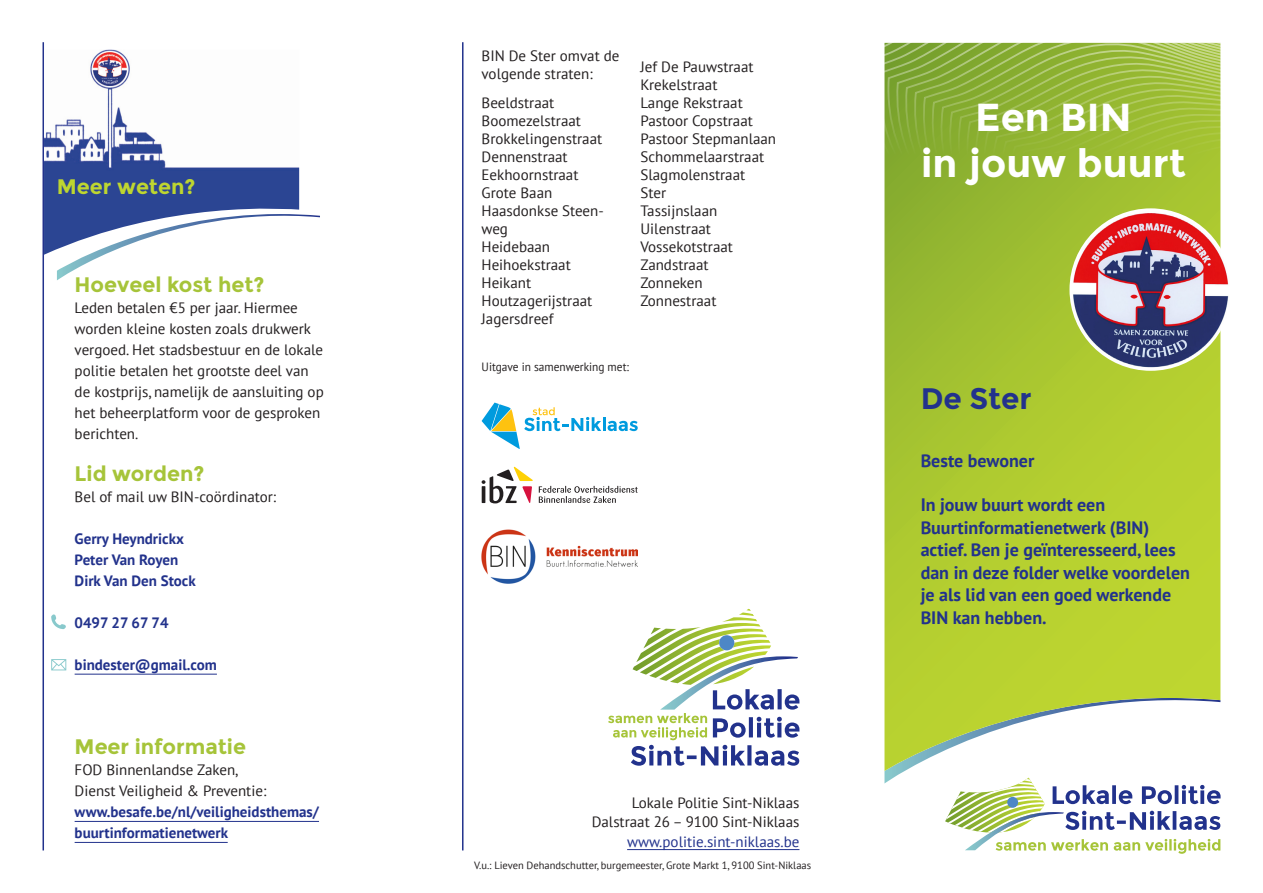
<style>
.page{position:relative;width:1263px;height:893px;background:#fff}
.page>*{position:absolute;margin:0;border:0;box-sizing:border-box;transform-origin:0 0}
.t1{font:700 39px "Montserrat";color:#fff}
.t2{font:700 29.7px "Montserrat";color:#22328c}
.t3{font:700 21px "Montserrat";color:#a6c439}
.t4{font:700 21px "Montserrat";color:#bed630}
.t5{font:700 18px/22.5px "PT Sans";color:#22328c}
.SN_BODY{font:15px/21px "PT Sans";color:#231f20}
.t6{font:700 15px/21px "PT Sans";color:#22328c}
.SN_BODY-2{font:15px "PT Sans";color:#22328c}
.SN_BODY-3{font:12px "PT Sans";color:#231f20;scale:.95 1}
.SN_BODY-4{font:10.5px "PT Sans";color:#231f20}
</style>
<div class="page">
<svg style="left:884px;top:156px;width:336px;height:529px;background:#acc831"></svg>
<svg style="left:884px;top:43px;width:336px;height:113px;background:#94b63c"></svg>
<svg style="left:884px;top:685px;width:336px;height:169px"></svg>
<img style="left:1069px;top:208px;width:163px;height:163px;border-radius:81px">
<hr style="left:43px;top:42px;width:1px;height:808px;background:#22328c">
<hr style="left:462px;top:42px;width:1px;height:808px;background:#22328c">
<img style="left:44px;top:49px;width:255px;height:206px">
<svg style="left:57px;top:204px;width:263px;height:76px"></svg>
<svg style="left:608px;top:608px;width:191px;height:158px"></svg>
<hr style="left:627px;top:849px;width:172px;height:1px;background:#22328c">
<svg style="left:482px;top:403px;width:156px;height:46px"></svg>
<svg style="left:482px;top:467px;width:156px;height:36px"></svg>
<img style="left:482px;top:529px;width:156px;height:55px">
<hr style="left:75px;top:674px;width:142px;height:1px;background:#22328c">
<hr style="left:75px;top:821px;width:244px;height:1px;background:#22328c">
<hr style="left:75px;top:842px;width:153px;height:1px;background:#22328c">
<svg style="left:51px;top:614px;width:15px;height:15px"></svg>
<svg style="left:51px;top:659px;width:15px;height:11px"></svg>
<p class="t4" style="left:57px;top:174px;width:140px">Meer weten?</p>
<p class="t3" style="left:75px;top:272px;width:191px">Hoeveel kost het?</p>
<p class="SN_BODY" style="left:75px;top:296px;width:251px">Leden betalen €5 per jaar. Hiermee worden kleine kosten zoals drukwerk vergoed. Het stadsbestuur en de lokale politie betalen het grootste deel van de kostprijs, namelijk de aansluiting op het beheerplatform voor de gesproken berichten.</p>
<p class="t3" style="left:75px;top:461px;width:131px">Lid worden?</p>
<p class="SN_BODY" style="left:75px;top:485px;width:203px">Bel of mail uw BIN-coördinator:</p>
<p class="t6" style="left:75px;top:528px;width:111px">Gerry Heyndrickx</p>
<p class="t6" style="left:75px;top:549px;width:105px">Peter Van Royen</p>
<p class="t6" style="left:75px;top:570px;width:123px">Dirk Van Den Stock</p>
<p class="t6" style="left:75px;top:612px;width:96px">0497 27 67 74</p>
<p class="t6" style="left:75px;top:654px;width:144px">bindester@gmail.com</p>
<p class="t3" style="left:75px;top:734px;width:173px">Meer informatie</p>
<p class="SN_BODY" style="left:75px;top:759px;width:193px">FOD Binnenlandse Zaken,<br>Dienst Veiligheid &amp; Preventie:</p>
<p class="t6" style="left:75px;top:801px;width:246px">www.besafe.be/nl/veiligheidsthemas/ buurtinformatienetwerk</p>
<p class="SN_BODY" style="left:482px;top:47px;width:139px;line-height:18px">BIN De Ster omvat de volgende straten:</p>
<p class="SN_BODY" style="left:482px;top:92px;width:74px">Beeldstraat</p>
<p class="SN_BODY" style="left:482px;top:110px;width:101px">Boomezelstraat</p>
<p class="SN_BODY" style="left:482px;top:128px;width:122px">Brokkelingenstraat</p>
<p class="SN_BODY" style="left:482px;top:146px;width:88px">Dennenstraat</p>
<p class="SN_BODY" style="left:482px;top:164px;width:98px">Eekhoornstraat</p>
<p class="SN_BODY" style="left:482px;top:182px;width:72px">Grote Baan</p>
<p class="SN_BODY" style="left:482px;top:201px;width:124px;line-height:18px">Haasdonkse Steen&shy;weg</p>
<p class="SN_BODY" style="left:482px;top:236px;width:70px">Heidebaan</p>
<p class="SN_BODY" style="left:482px;top:254px;width:91px">Heihoekstraat</p>
<p class="SN_BODY" style="left:482px;top:272px;width:51px">Heikant</p>
<p class="SN_BODY" style="left:482px;top:290px;width:112px">Houtzagerijstraat</p>
<p class="SN_BODY" style="left:482px;top:308px;width:73px">Jagersdreef</p>
<p class="SN_BODY" style="left:640px;top:56px;width:115px">Jef De Pauwstraat</p>
<p class="SN_BODY" style="left:640px;top:74px;width:78px">Krekelstraat</p>
<p class="SN_BODY" style="left:640px;top:92px;width:104px">Lange Rekstraat</p>
<p class="SN_BODY" style="left:640px;top:110px;width:114px">Pastoor Copstraat</p>
<p class="SN_BODY" style="left:640px;top:128px;width:137px">Pastoor Stepmanlaan</p>
<p class="SN_BODY" style="left:640px;top:146px;width:125px">Schommelaarstraat</p>
<p class="SN_BODY" style="left:640px;top:164px;width:106px">Slagmolenstraat</p>
<p class="SN_BODY" style="left:640px;top:182px;width:27px">Ster</p>
<p class="SN_BODY" style="left:640px;top:200px;width:78px">Tassijnslaan</p>
<p class="SN_BODY" style="left:640px;top:218px;width:72px">Uilenstraat</p>
<p class="SN_BODY" style="left:640px;top:236px;width:94px">Vossekotstraat</p>
<p class="SN_BODY" style="left:640px;top:254px;width:70px">Zandstraat</p>
<p class="SN_BODY" style="left:640px;top:272px;width:64px">Zonneken</p>
<p class="SN_BODY" style="left:640px;top:290px;width:77px">Zonnestraat</p>
<p class="SN_BODY-3" style="left:482px;top:359px;width:157px">Uitgave in samenwerking met:</p>
<p class="SN_BODY" style="left:632px;top:791px;width:169px">Lokale Politie Sint-Niklaas</p>
<p class="SN_BODY" style="left:592px;top:811px;width:209px">Dalstraat 26 – 9100 Sint-Niklaas</p>
<p class="SN_BODY-2" style="left:627px;top:832px;width:174px">www.politie.sint-niklaas.be</p>
<p class="SN_BODY-4" style="left:474px;top:859px;width:339px">V.u.: Lieven Dehandschutter, burgemeester, Grote Markt 1, 9100 Sint-Niklaas</p>
<p class="t1" style="left:975px;top:94px;width:158px">Een BIN</p>
<p class="t1" style="left:921px;top:141px;width:266px">in jouw buurt</p>
<p class="t2" style="left:921px;top:381px;width:113px">De Ster</p>
<p class="t5" style="left:921px;top:449px;width:115px">Beste bewoner</p>
<p class="t5" style="left:921px;top:493px;width:271px">In jouw buurt wordt een<br>Buurtinformatienetwerk (BIN) actief. Ben je geïnteresseerd, lees dan in deze folder welke voordelen je als lid van een goed werkende<br>BIN kan hebben.</p>
</div>
